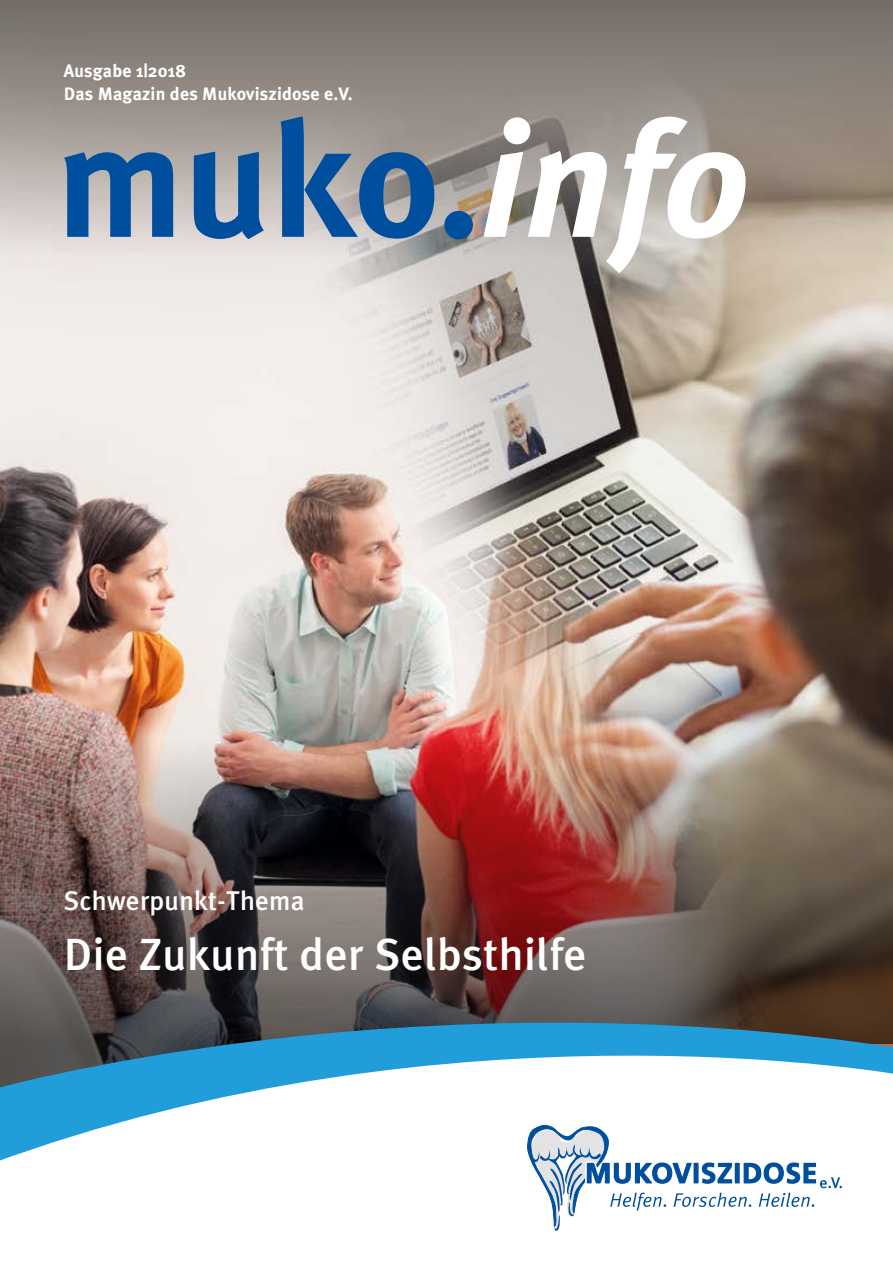
<style>
.page{position:relative;width:893px;height:1263px;background:#fff}
.page>*{position:absolute;margin:0;border:0;box-sizing:border-box;transform-origin:0 0}
.t1{font:700 162.3px "Meta Plus";color:#004e9e}
.t2{font:500 45px "Meta Plus";letter-spacing:.01em;color:#fff}
.t3{font:500 27px "Meta Plus";letter-spacing:.01em;color:#fff}
.t4{font:700 18px/22.5px "Meta Plus";letter-spacing:.01em;color:#fff}
.s1{font-style:italic;color:#fff}
</style>
<div class="page">
<svg style="left:532px;top:1165px;width:310px;height:66px"></svg>
<img style="left:0;top:255px;width:893px;height:485px">
<svg style="left:0;top:0;width:893px;height:255px;background:#9d958e"></svg>
<img style="left:0;top:740px;width:893px;height:283px">
<svg style="left:0;top:1023px;width:893px;height:142px"></svg>
<p class="t4" style="left:64px;top:60px;width:290px">Ausgabe 1|2018<br>Das Magazin des Mukoviszidose e.V.</p>
<h1 class="t1" style="left:56px;top:87px;width:694px">muko.<span class="s1">info</span></h1>
<h3 class="t3" style="left:64px;top:885px;width:242px">Schwerpunkt-Thema</h3>
<h2 class="t2" style="left:64px;top:928px;width:524px">Die Zukunft der Selbsthilfe</h2>
</div>
